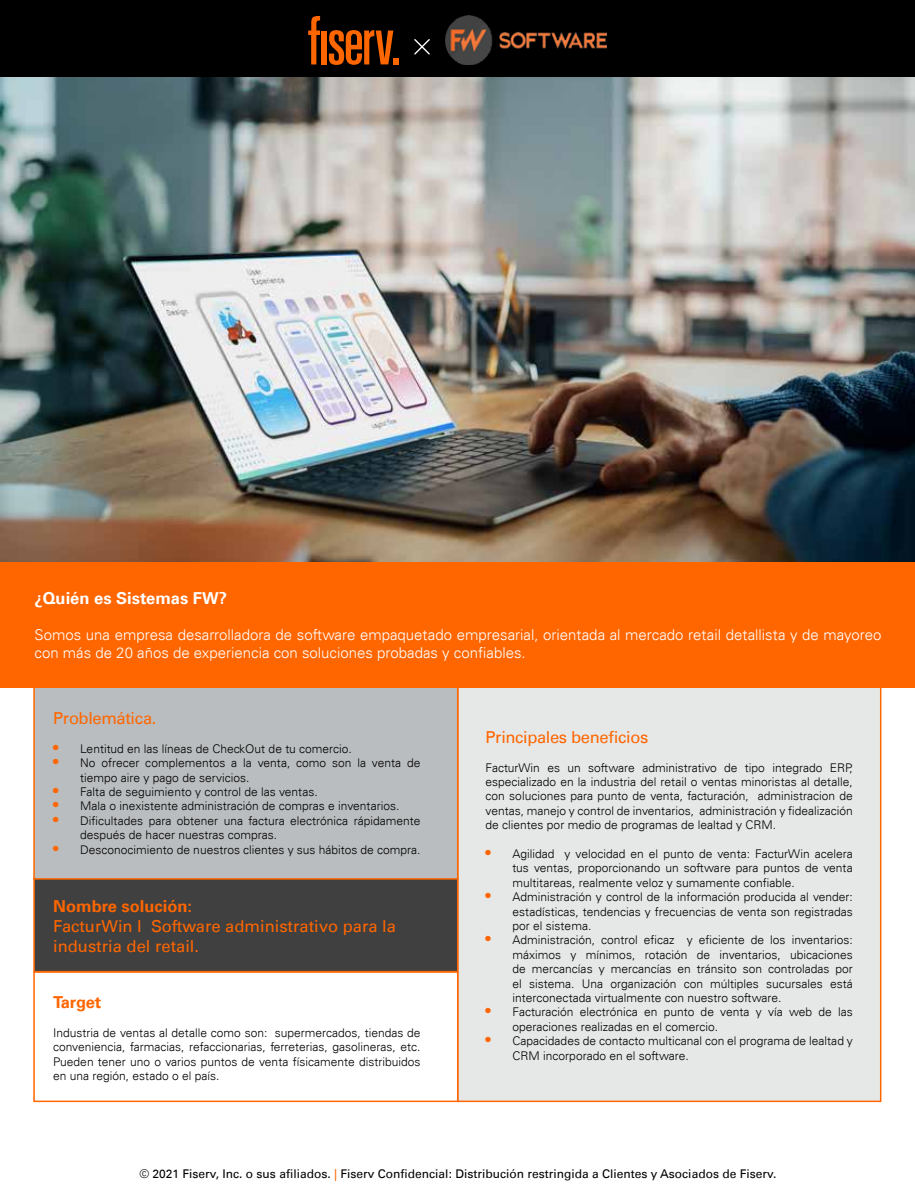
<style>
.page{position:relative;width:915px;height:1191px;background:#fff}
.page>*{position:absolute;margin:0;border:0;box-sizing:border-box;transform-origin:0 0}
.t1{font:16.5px/19.8px "Univers For Fiserv 55";color:#f60}
.t2{font:700 16.5px "Univers For Fiserv 65";color:#f60}
.t3{font:16.5px "Univers For Fiserv 55";letter-spacing:-.02em;color:#f60}
.t4{font:700 16.5px "Univers For Fiserv 65";color:#fff}
.t5{font:16.5px "Univers For Fiserv 55";letter-spacing:-.025em;color:#f60}
.t6{font:300 15px/18px "Univers For Fiserv 45";color:#fff}
.t7{font:300 12px/14.4px "Univers For Fiserv 45";color:#000;text-align:justify}
.t8{font:12px "Univers For Fiserv 55";color:#000}
.s1{font-family:"Univers For Fiserv 65";font-weight:700;font-size:15px;color:#f60}
.s2{color:#f60}
</style>
<div class="page">
<div style="left:457px;top:686px;width:424px;height:416px;background:#e6e8e8;border:2px solid #f60"></div>
<div style="left:33px;top:877px;width:425px;height:95px;background:#404040"></div>
<div style="left:33px;top:971px;width:425px;height:131px;background:#fff;border:2px solid #f60"></div>
<div style="left:33px;top:686px;width:425px;height:193px;background:#babdbf;border:2px solid #f60"></div>
<img style="left:0;top:77px;width:914px;height:485px">
<div style="left:0;top:562px;width:914px;height:125px;background:#f60"></div>
<div style="left:0;top:0;width:914px;height:77px;background:#000"></div>
<svg style="left:308px;top:16px;width:12px;height:48px"></svg>
<div style="left:321px;top:31px;width:6px;height:33px;background:#f60"></div>
<svg style="left:329px;top:30px;width:69px;height:35px"></svg>
<svg style="left:414px;top:39px;width:16px;height:16px"></svg>
<img style="left:445px;top:16px;width:161px;height:49px">
<h1 class="t4" style="left:35px;top:588px;width:194px">¿Quién es Sistemas FW?</h1>
<p class="t6" style="left:35px;top:625px;width:848px">Somos una empresa desarrolladora de software empaquetado empresarial, orientada al mercado retail detallista y de mayoreo con más de 20 años de experiencia con soluciones probadas y confiables.</p>
<h1 class="t5" style="left:53px;top:708px;width:105px">Problemática.</h1>
<p class="t7" style="left:53px;top:741px;width:300px"><span class="s1">•</span> Lentitud en las líneas de CheckOut de tu comercio.</p>
<p class="t7" style="left:80px;top:755px;width:341px;text-indent:-27px"><span class="s1">•</span> No ofrecer complementos a la venta, como son la venta de tiempo aire y pago de servicios.</p>
<p class="t7" style="left:53px;top:784px;width:266px"><span class="s1">•</span> Falta de seguimiento y control de las ventas.</p>
<p class="t7" style="left:53px;top:799px;width:347px"><span class="s1">•</span> Mala o inexistente administración de compras e inventarios.</p>
<p class="t7" style="left:80px;top:813px;width:341px;text-indent:-27px"><span class="s1">•</span> Dificultades para obtener una factura electrónica rápidamente después de hacer nuestras compras.</p>
<p class="t7" style="left:53px;top:842px;width:368px"><span class="s1">•</span> Desconocimiento de nuestros clientes y sus hábitos de compra.</p>
<h1 class="t2" style="left:53px;top:896px;width:140px">Nombre solución:</h1>
<h1 class="t1" style="left:53px;top:916px;width:344px">FacturWin I Software administrativo para la industria del retail.</h1>
<h1 class="t2" style="left:53px;top:992px;width:50px">Target</h1>
<p class="t7" style="left:53px;top:1025px;width:368px">Industria de ventas al detalle como son: supermercados, tiendas de conveniencia, farmacias, refaccionarias, ferreterias, gasolineras, etc.<br>Pueden tener uno o varios puntos de venta físicamente distribuidos en una región, estado o el país.</p>
<h1 class="t3" style="left:485px;top:727px;width:164px">Principales beneficios</h1>
<p class="t7" style="left:485px;top:760px;width:368px">FacturWin es un software administrativo de tipo integrado ERP, especializado en la industria del retail o ventas minoristas al detalle, con soluciones para punto de venta, facturación, administracion de ventas, manejo y control de inventarios, administración y fidealización de clientes por medio de programas de lealtad y CRM.</p>
<p class="t7" style="left:512px;top:846px;width:341px;text-indent:-27px"><span class="s1">•</span> Agilidad y velocidad en el punto de venta: FacturWin acelera tus ventas, proporcionando un software para puntos de venta multitareas, realmente veloz y sumamente confiable.</p>
<p class="t7" style="left:512px;top:889px;width:341px;text-indent:-27px"><span class="s1">•</span> Administración y control de la información producida al vender: estadísticas, tendencias y frecuencias de venta son registradas por el sistema.</p>
<p class="t7" style="left:512px;top:933px;width:341px;text-indent:-27px"><span class="s1">•</span> Administración, control eficaz y eficiente de los inventarios: máximos y mínimos, rotación de inventarios, ubicaciones de mercancías y mercancías en tránsito son controladas por el sistema. Una organización con múltiples sucursales está interconectada virtualmente con nuestro software.</p>
<p class="t7" style="left:512px;top:1005px;width:341px;text-indent:-27px"><span class="s1">•</span> Facturación electrónica en punto de venta y vía web de las operaciones realizadas en el comercio.</p>
<p class="t7" style="left:512px;top:1033px;width:341px;text-indent:-27px"><span class="s1">•</span> Capacidades de contacto multicanal con el programa de lealtad y<br>CRM incorporado en el software.</p>
<p class="t8" style="left:139px;top:1167px;width:638px">© 2021 Fiserv, Inc. o sus afiliados. <span class="s2">|</span> Fiserv Confidencial: Distribución restringida a Clientes y Asociados de Fiserv.</p>
</div>
